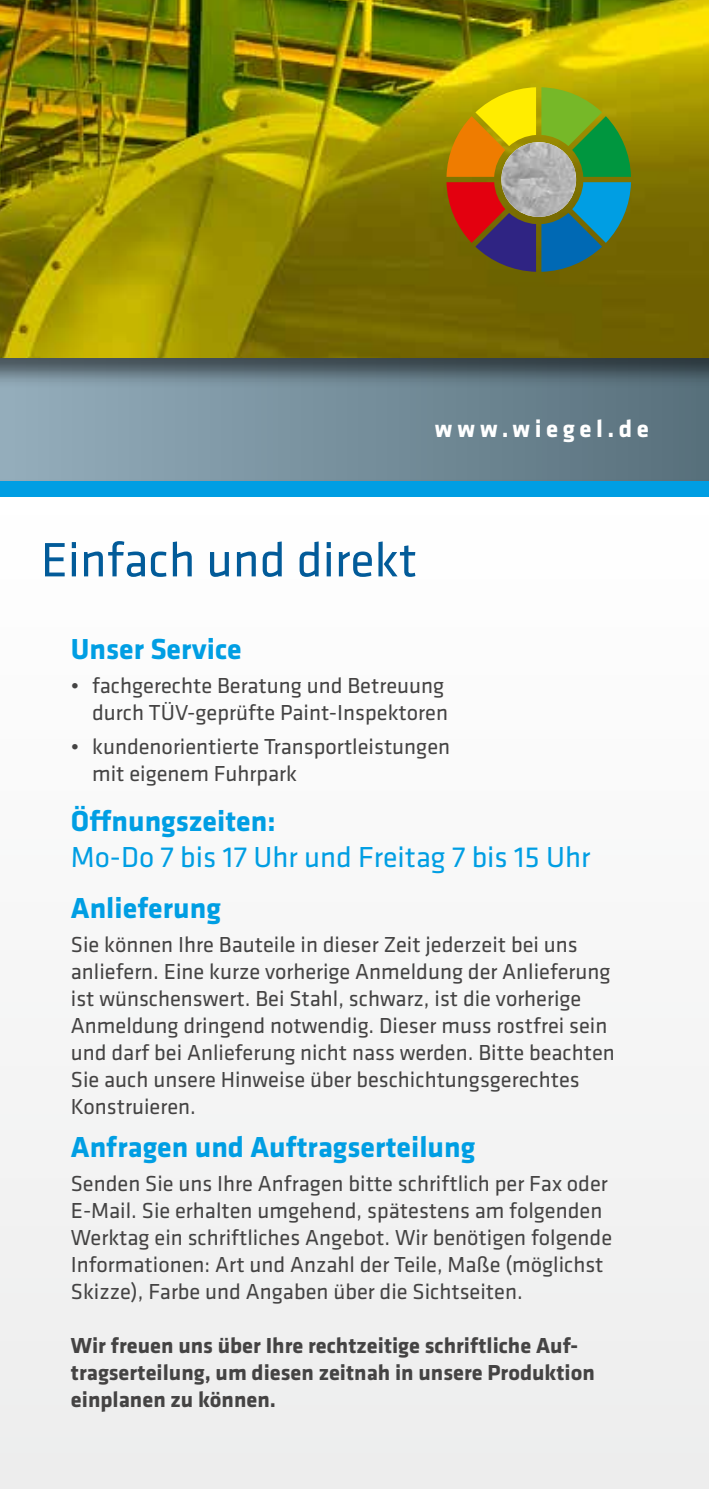
<style>
.page{position:relative;width:709px;height:1489px;background:#fff}
.page>*{position:absolute;margin:0;border:0;box-sizing:border-box;transform-origin:0 0}
.t1{font:50px "Klavika Basic";color:#025b99}
.t2{font:700 30px "Klavika Basic";color:#009ee3}
.t3{font:30px "Klavika Basic";color:#009ee3}
.t4{font:700 25px "Klavika Basic";letter-spacing:.18em;color:#fff}
.t5{font:22.5px/27px "Klavika Basic";color:#444343}
.t6{font:700 22.5px/27px "Klavika Basic";color:#444343}
</style>
<div class="page">
<img style="left:0;top:0;width:709px;height:354px">
<div style="left:0;top:497px;width:709px;height:991px;background:#f6f6f6"></div>
<div style="left:0;top:478px;width:709px;height:19px;background:#009ee3"></div>
<div style="left:0;top:354px;width:709px;height:127px;background:#000;opacity:.51"></div>
<svg style="left:446px;top:87px;width:185px;height:185px;background:#7a7d33"></svg>
<img style="left:501px;top:142px;width:75px;height:75px;border-radius:37px">
<p class="t4" style="left:435px;top:410px;width:215px">www.wiegel.de</p>
<h1 class="t1" style="left:41px;top:527px;width:378px">Einfach und direkt</h1>
<h2 class="t2" style="left:71px;top:627px;width:172px">Unser Service</h2>
<p class="t5" style="left:71px;top:671px;width:378px;text-align:right">• fachgerechte Beratung und Betreuung durch TÜV-geprüfte Paint-Inspektoren</p>
<p class="t5" style="left:92px;top:732px;width:359px;text-indent:-21px">• kundenorientierte Transportleistungen mit eigenem Fuhrpark</p>
<h2 class="t2" style="left:71px;top:799px;width:206px">Öffnungszeiten:</h2>
<h2 class="t3" style="left:71px;top:837px;width:521px">Mo-Do 7 bis 17 Uhr und Freitag 7 bis 15 Uhr</h2>
<h2 class="t2" style="left:71px;top:885px;width:151px">Anlieferung</h2>
<p class="t5" style="left:71px;top:929px;width:545px">Sie können Ihre Bauteile in dieser Zeit jederzeit bei uns anliefern. Eine kurze vorherige Anmeldung der Anlieferung ist wünschenswert. Bei Stahl, schwarz, ist die vorherige Anmeldung dringend notwendig. Dieser muss rostfrei sein und darf bei Anlieferung nicht nass werden. Bitte beachten Sie auch unsere Hinweise über beschichtungsgerechtes Konstruieren.</p>
<h2 class="t2" style="left:71px;top:1125px;width:406px">Anfragen und Auftragserteilung</h2>
<p class="t5" style="left:71px;top:1169px;width:543px">Senden Sie uns Ihre Anfragen bitte schriftlich per Fax oder E-Mail. Sie erhalten umgehend, spätestens am folgenden Werktag ein schriftliches Angebot. Wir benötigen folgende Informationen: Art und Anzahl der Teile, Maße (möglichst Skizze), Farbe und Angaben über die Sichtseiten.</p>
<p class="t6" style="left:71px;top:1330px;width:525px">Wir freuen uns über Ihre rechtzeitige schriftliche Auf&shy;tragserteilung, um diesen zeitnah in unsere Produktion einplanen zu können.</p>
</div>
